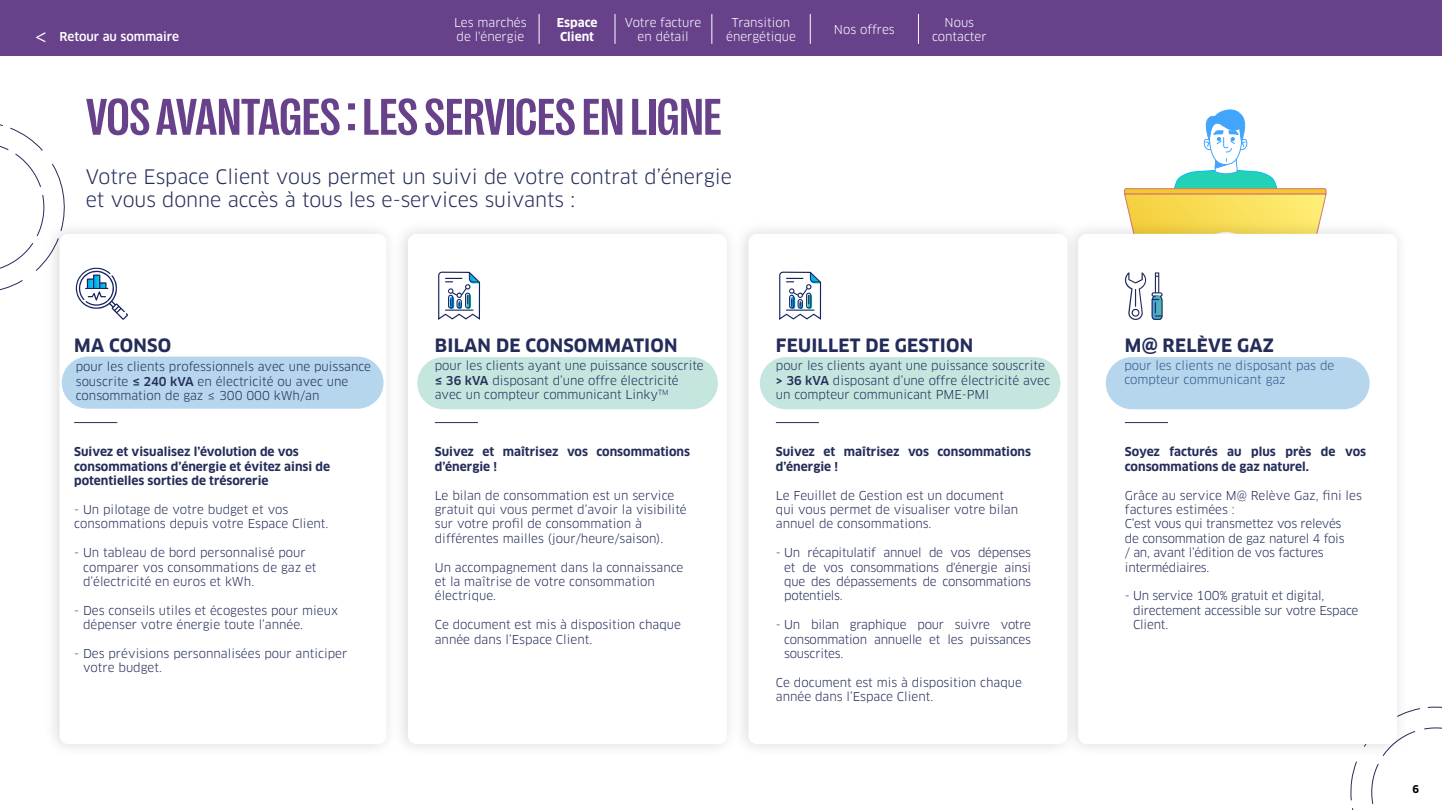
<style>
.page{position:relative;width:1442px;height:810px;background:#fff}
.page>*{position:absolute;margin:0;border:0;box-sizing:border-box;transform-origin:0 0}
.t1{font:700 condensed 52.5px "Right Grotesk";color:#68418b}
.t2{font:22.5px "Clan Pro";color:#fff}
.t3{font:19.5px "Clan Pro";color:#242c59}
.t4{font:700 18px "Clan Pro";letter-spacing:.01em;color:#242c59}
.t5{font:12px/14.4px "Clan Pro";color:#242c59}
.t6{font:700 12px/14.4px "Clan Pro";color:#242c59}
.t7{font:12px/14.4px "Clan Pro";letter-spacing:-.02em;color:#242c59}
.t8{font:12px/14.4px "Clan Pro";color:#fff;text-align:center}
.t9{font:500 12px "Clan Pro";color:#fff}
.t10{font:700 12px "Clan Pro";color:#fff}
.t11{font:700 10.5px "Clan Pro";color:#000}
.s1{font-weight:500}
</style>
<div class="page">
<svg style="left:1350px;top:706px;width:91px;height:104px"></svg>
<div style="left:0;top:0;width:1441px;height:55px;background:#68418b"></div>
<svg style="left:0;top:124px;width:65px;height:167px"></svg>
<hr style="left:614px;top:14px;width:1px;height:30px;background:#fff">
<hr style="left:711px;top:14px;width:1px;height:30px;background:#fff">
<hr style="left:539px;top:14px;width:1px;height:30px;background:#fff">
<hr style="left:810px;top:14px;width:1px;height:30px;background:#fff">
<hr style="left:918px;top:14px;width:1px;height:30px;background:#fff">
<div style="left:391px;top:220px;width:348px;height:538px;background:#f6f6f6"></div>
<div style="left:408px;top:234px;width:319px;height:510px;background:#fff;border-radius:9px"></div>
<div style="left:417px;top:357px;width:301px;height:52px;background:#c4e6df;border-radius:26px"></div>
<div style="left:1061px;top:220px;width:348px;height:538px;background:#fafafa"></div>
<div style="left:1078px;top:234px;width:319px;height:510px;background:#fff;border-radius:9px"></div>
<div style="left:43px;top:220px;width:355px;height:538px;background:#f8f8f8"></div>
<div style="left:60px;top:234px;width:326px;height:510px;background:#fff;border-radius:9px"></div>
<div style="left:732px;top:220px;width:347px;height:538px;background:#f5f5f5"></div>
<div style="left:748px;top:234px;width:319px;height:510px;background:#fff;border-radius:9px"></div>
<svg style="left:1124px;top:110px;width:202px;height:210px"></svg>
<hr style="left:74px;top:422px;width:43px;height:1px;background:#242c59">
<hr style="left:435px;top:422px;width:43px;height:1px;background:#242c59">
<hr style="left:776px;top:422px;width:43px;height:1px;background:#242c59">
<hr style="left:1124px;top:422px;width:43px;height:1px;background:#242c59">
<svg style="left:438px;top:271px;width:43px;height:49px"></svg>
<svg style="left:779px;top:271px;width:43px;height:49px"></svg>
<svg style="left:76px;top:268px;width:52px;height:52px"></svg>
<div style="left:760px;top:357px;width:300px;height:52px;background:#c4e6df;border-radius:26px"></div>
<div style="left:62px;top:357px;width:321px;height:52px;background:#b6d6ed;border-radius:26px"></div>
<div style="left:1105px;top:357px;width:264px;height:52px;background:#b6d6ed;border-radius:26px"></div>
<h2 class="t2" style="left:34px;top:24px;width:15px">&lt;</h2>
<p class="t8" style="left:454px;top:15px;width:74px;text-align:left">Les marchés de l'énergie</p>
<p class="t8" style="left:726px;top:15px;width:71px">Transition énergétique</p>
<p class="t8" style="left:834px;top:22px;width:62px">Nos offres</p>
<p class="t8" style="left:932px;top:15px;width:56px">Nous contacter</p>
<p class="t8" style="left:625px;top:15px;width:78px">Votre facture en détail</p>
<p class="t10" style="left:556px;top:15px;width:42px">Espace</p>
<p class="t9" style="left:60px;top:30px;width:121px">Retour au sommaire</p>
<p class="t10" style="left:560px;top:30px;width:36px">Client</p>
<p class="t1" style="left:86px;top:90px;width:637px">VOS AVANTAGES : LES SERVICES EN LIGNE</p>
<p class="t3" style="left:86px;top:165px;width:647px">Votre Espace Client vous permet un suivi de votre contrat d’énergie</p>
<p class="t3" style="left:86px;top:189px;width:491px">et vous donne accès à tous les e-services suivants :</p>
<p class="t4" style="left:74px;top:334px;width:98px">MA CONSO</p>
<p class="t4" style="left:435px;top:334px;width:244px">BILAN DE CONSOMMATION</p>
<p class="t5" style="left:435px;top:359px;width:270px">pour les clients ayant une puissance souscrite <span class="s1">≤ 36 kVA</span> disposant d’une offre électricité</p>
<p class="t5" style="left:435px;top:387px;width:235px">avec un compteur communicant Linky<sup>TM</sup></p>
<p class="t5" style="left:76px;top:360px;width:297px">pour les clients professionnels avec une puissance souscrite <span class="s1">≤ 240 kVA</span> en électricité ou avec une consommation de gaz ≤ 300 000 kWh/an</p>
<p class="t6" style="left:74px;top:445px;width:257px">Suivez et visualisez l’évolution de vos consommations d’énergie et évitez ainsi de potentielles sorties de trésorerie</p>
<p class="t5" style="left:74px;top:502px;width:256px">- Un pilotage de votre budget et vos consommations depuis votre Espace Client.</p>
<p class="t5" style="left:83px;top:546px;width:235px;text-indent:-9px">- Un tableau de bord personnalisé pour comparer vos consommations de gaz et d’électricité en euros et kWh.</p>
<p class="t5" style="left:83px;top:603px;width:256px;text-indent:-9px">- Des conseils utiles et écogestes pour mieux dépenser votre énergie toute l’année.</p>
<p class="t5" style="left:83px;top:646px;width:266px;text-indent:-9px">- Des prévisions personnalisées pour anticiper votre budget.</p>
<p class="t6" style="left:435px;top:445px;width:257px">Suivez et maîtrisez vos consommations d’énergie !</p>
<p class="t5" style="left:435px;top:488px;width:253px">Le bilan de consommation est un service gratuit qui vous permet d’avoir la visibilité sur votre profil de consommation à différentes mailles (jour/heure/saison).</p>
<p class="t5" style="left:435px;top:560px;width:250px">Un accompagnement dans la connaissance et la maîtrise de votre consommation électrique.</p>
<p class="t5" style="left:435px;top:618px;width:248px">Ce document est mis à disposition chaque année dans l’Espace Client.</p>
<p class="t4" style="left:776px;top:334px;width:199px">FEUILLET DE GESTION</p>
<p class="t5" style="left:776px;top:359px;width:276px">pour les clients ayant une puissance souscrite <span class="s1">&gt; 36 kVA</span> disposant d’une offre électricité avec un compteur communicant PME-PMI</p>
<p class="t6" style="left:776px;top:445px;width:257px">Suivez et maîtrisez vos consommations d’énergie !</p>
<p class="t5" style="left:776px;top:488px;width:244px">Le Feuillet de Gestion est un document qui vous permet de visualiser votre bilan annuel de consommations.</p>
<p class="t5" style="left:784px;top:546px;width:248px;text-align:justify;text-indent:-8px">- Un récapitulatif annuel de vos dépenses et de vos consommations d'énergie ainsi que des dépassements de consommations potentiels.</p>
<p class="t5" style="left:784px;top:618px;width:248px;text-align:justify;text-indent:-8px">- Un bilan graphique pour suivre votre consommation annuelle et les puissances souscrites.</p>
<p class="t5" style="left:776px;top:675px;width:248px">Ce document est mis à disposition chaque année dans l’Espace Client.</p>
<p class="t4" style="left:1125px;top:334px;width:151px">M@ RELÈVE GAZ</p>
<p class="t5" style="left:1124px;top:358px;width:211px">pour les clients ne disposant pas de compteur communicant gaz</p>
<p class="t6" style="left:1124px;top:445px;width:243px">Soyez facturés au plus près de vos consommations de gaz naturel.</p>
<p class="t5" style="left:1124px;top:488px;width:238px">Grâce au service M@ Relève Gaz, fini les factures estimées :</p>
<p class="t7" style="left:1124px;top:517px;width:221px">C’est vous qui transmettez vos relevés de consommation de gaz naturel 4 fois / an, avant l’édition de vos factures intermédiaires.</p>
<p class="t7" style="left:1133px;top:589px;width:227px;text-indent:-8px">- Un service 100% gratuit et digital, directement accessible sur votre Espace<br>Client.</p>
<p class="t11" style="left:1412px;top:783px;width:8px">6</p>
</div>
